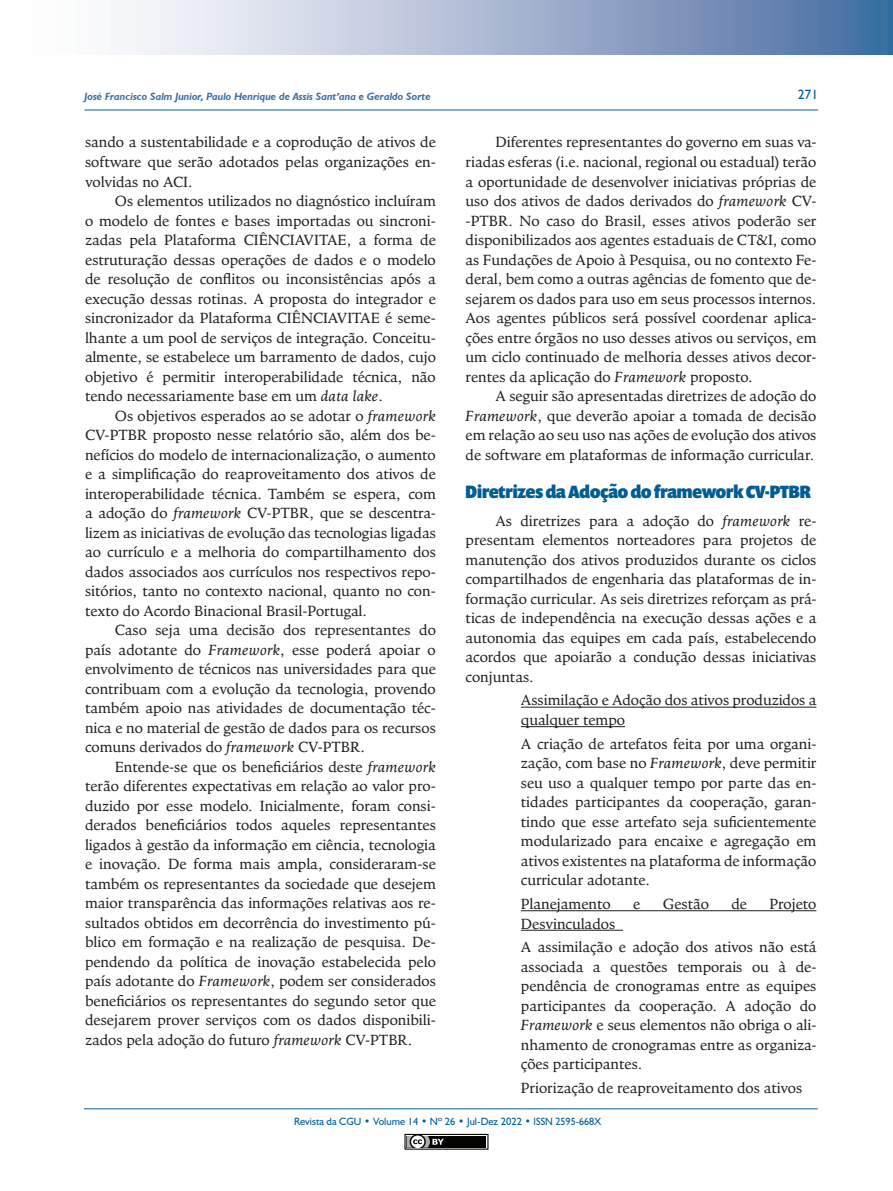
<style>
.page{position:relative;width:893px;height:1191px;background:#fff}
.page>*{position:absolute;margin:0;border:0;box-sizing:border-box;transform-origin:0 0}
.SUBTÍTULO_DUAS_COLUN{font:900 18px "Prenton RP Cond";color:#015d94}
.TEXTO_DUAS_COLUNAS{font:15px/19.5px "Goodchild Pro";color:#231f20;text-align:justify}
.DUAS_COLUNAS_RECUADO{font:15px/19.5px "Goodchild Pro";color:#231f20;text-align:justify}
.t1{font:13.5px "Humanist 521 BT";color:#015d94}
.t2{font:italic 700 10.5px "Humanist 521 BT";color:#3a71a3}
.t3{font:10.5px "Humanist 521 BT";color:#015d94}
.s1{font-style:italic}
</style>
<div class="page">
<svg style="left:125px;top:0;width:768px;height:54px;background:#a3b4cf"></svg>
<hr style="left:84px;top:110px;width:734px;height:1px;background:#015d94">
<hr style="left:84px;top:1108px;width:734px;height:1px;background:#015d94">
<div style="left:404px;top:1133px;width:84px;height:16px;border:1px solid #040503"></div>
<div style="left:407px;top:1135px;width:79px;height:12px;background:#040503"></div>
<svg style="left:404px;top:1133px;width:40px;height:17px"></svg>
<hr style="left:521px;top:706px;width:295px;height:1px;background:#231f20">
<hr style="left:521px;top:726px;width:104px;height:1px;background:#231f20">
<hr style="left:521px;top:910px;width:295px;height:1px;background:#231f20">
<hr style="left:521px;top:929px;width:102px;height:1px;background:#231f20">
<p class="t2" style="left:84px;top:90px;width:348px">José Francisco Salm Junior, Paulo Henrique de Assis Sant’ana e Geraldo Sorte</p>
<p class="t1" style="left:798px;top:86px;width:22px">271</p>
<p class="TEXTO_DUAS_COLUNAS" style="left:85px;top:133px;width:352px">sando a sustentabilidade e a coprodução de ativos de software que serão adotados pelas organizações en&shy;volvidas no ACI.</p>
<p class="TEXTO_DUAS_COLUNAS" style="left:85px;top:191px;width:352px;text-indent:30px">Os elementos utilizados no diagnóstico incluíram o modelo de fontes e bases importadas ou sincroni&shy;zadas pela Plataforma CIÊNCIAVITAE, a forma de estruturação dessas operações de dados e o modelo de resolução de conflitos ou inconsistências após a execução dessas rotinas. A proposta do integrador e sincronizador da Plataforma CIÊNCIAVITAE é seme&shy;lhante a um pool de serviços de integração. Conceitu&shy;almente, se estabelece um barramento de dados, cujo objetivo é permitir interoperabilidade técnica, não tendo necessariamente base em um <span class="s1">data lake</span>.</p>
<p class="TEXTO_DUAS_COLUNAS" style="left:85px;top:406px;width:352px;text-indent:30px">Os objetivos esperados ao se adotar o <span class="s1">framework </span>CV-PTBR proposto nesse relatório são, além dos be&shy;nefícios do modelo de internacionalização, o aumento e a simplificação do reaproveitamento dos ativos de interoperabilidade técnica. Também se espera, com a adoção do <span class="s1">framework</span> CV-PTBR, que se descentra&shy;lizem as iniciativas de evolução das tecnologias ligadas ao currículo e a melhoria do compartilhamento dos dados associados aos currículos nos respectivos repo&shy;sitórios, tanto no contexto nacional, quanto no con&shy;texto do Acordo Binacional Brasil-Portugal.</p>
<p class="TEXTO_DUAS_COLUNAS" style="left:85px;top:620px;width:352px;text-indent:30px">Caso seja uma decisão dos representantes do país adotante do <span class="s1">Framework</span>, esse poderá apoiar o envolvimento de técnicos nas universidades para que contribuam com a evolução da tecnologia, provendo também apoio nas atividades de documentação téc&shy;nica e no material de gestão de dados para os recursos comuns derivados do <span class="s1">framework</span> CV-PTBR.</p>
<p class="TEXTO_DUAS_COLUNAS" style="left:85px;top:757px;width:352px;text-indent:30px">Entende-se que os beneficiários deste <span class="s1">framework </span>terão diferentes expectativas em relação ao valor pro&shy;duzido por esse modelo. Inicialmente, foram consi&shy;derados beneficiários todos aqueles representantes ligados à gestão da informação em ciência, tecnologia e inovação. De forma mais ampla, consideraram-se também os representantes da sociedade que desejem maior transparência das informações relativas aos re&shy;sultados obtidos em decorrência do investimento pú&shy;blico em formação e na realização de pesquisa. De&shy;pendendo da política de inovação estabelecida pelo país adotante do <span class="s1">Framework</span>, podem ser considerados beneficiários os representantes do segundo setor que desejarem prover serviços com os dados disponibili&shy;zados pela adoção do futuro <span class="s1">framework</span> CV-PTBR.</p>
<p class="TEXTO_DUAS_COLUNAS" style="left:466px;top:133px;width:352px;text-indent:30px">Diferentes representantes do governo em suas va&shy;riadas esferas (i.e. nacional, regional ou estadual) terão a oportunidade de desenvolver iniciativas próprias de uso dos ativos de dados derivados do <span class="s1">framework</span> CV--PTBR. No caso do Brasil, esses ativos poderão ser disponibilizados aos agentes estaduais de CT&amp;I, como as Fundações de Apoio à Pesquisa, ou no contexto Fe&shy;deral, bem como a outras agências de fomento que de&shy;sejarem os dados para uso em seus processos internos.<br>Aos agentes públicos será possível coordenar aplica&shy;ções entre órgãos no uso desses ativos ou serviços, em um ciclo continuado de melhoria desses ativos decor&shy;rentes da aplicação do <span class="s1">Framework</span> proposto.</p>
<p class="TEXTO_DUAS_COLUNAS" style="left:466px;top:386px;width:352px;text-indent:30px">A seguir são apresentadas diretrizes de adoção do <span class="s1">Framework</span>, que deverão apoiar a tomada de decisão em relação ao seu uso nas ações de evolução dos ativos de software em plataformas de informação curricular.</p>
<p class="SUBTÍTULO_DUAS_COLUN" style="left:466px;top:480px;width:347px">Diretrizes da Adoção do framework CV-PTBR</p>
<p class="TEXTO_DUAS_COLUNAS" style="left:466px;top:511px;width:352px;text-indent:30px">As diretrizes para a adoção do <span class="s1">framework</span> re&shy;presentam elementos norteadores para projetos de manutenção dos ativos produzidos durante os ciclos compartilhados de engenharia das plataformas de in&shy;formação curricular. As seis diretrizes reforçam as prá&shy;ticas de independência na execução dessas ações e a autonomia das equipes em cada país, estabelecendo acordos que apoiarão a condução dessas iniciativas conjuntas.</p>
<p class="DUAS_COLUNAS_RECUADO" style="left:521px;top:690px;width:297px">Assimilação e Adoção dos ativos produzidos a qualquer tempo</p>
<p class="DUAS_COLUNAS_RECUADO" style="left:521px;top:734px;width:297px">A criação de artefatos feita por uma organi&shy;zação, com base no <span class="s1">Framework</span>, deve permitir seu uso a qualquer tempo por parte das en&shy;tidades participantes da cooperação, garan&shy;tindo que esse artefato seja suficientemente modularizado para encaixe e agregação em ativos existentes na plataforma de informação curricular adotante.</p>
<p class="DUAS_COLUNAS_RECUADO" style="left:521px;top:894px;width:91px">Planejamento</p>
<p class="DUAS_COLUNAS_RECUADO" style="left:633px;top:894px;width:9px">e</p>
<p class="DUAS_COLUNAS_RECUADO" style="left:663px;top:894px;width:48px">Gestão</p>
<p class="DUAS_COLUNAS_RECUADO" style="left:731px;top:894px;width:17px">de</p>
<p class="DUAS_COLUNAS_RECUADO" style="left:769px;top:894px;width:49px">Projeto</p>
<p class="DUAS_COLUNAS_RECUADO" style="left:521px;top:913px;width:96px">Desvinculados</p>
<p class="DUAS_COLUNAS_RECUADO" style="left:521px;top:937px;width:297px">A assimilação e adoção dos ativos não está associada a questões temporais ou à de&shy;pendência de cronogramas entre as equipes participantes da cooperação. A adoção do <span class="s1">Framework</span> e seus elementos não obriga o ali&shy;nhamento de cronogramas entre as organiza&shy;ções participantes.</p>
<p class="DUAS_COLUNAS_RECUADO" style="left:521px;top:1078px;width:283px">Priorização de reaproveitamento dos ativos</p>
<p class="t3" style="left:294px;top:1115px;width:309px">Revista da CGU • Volume 14 • Nº 26 • Jul-Dez 2022 • ISSN 2595-668X</p>
</div>
